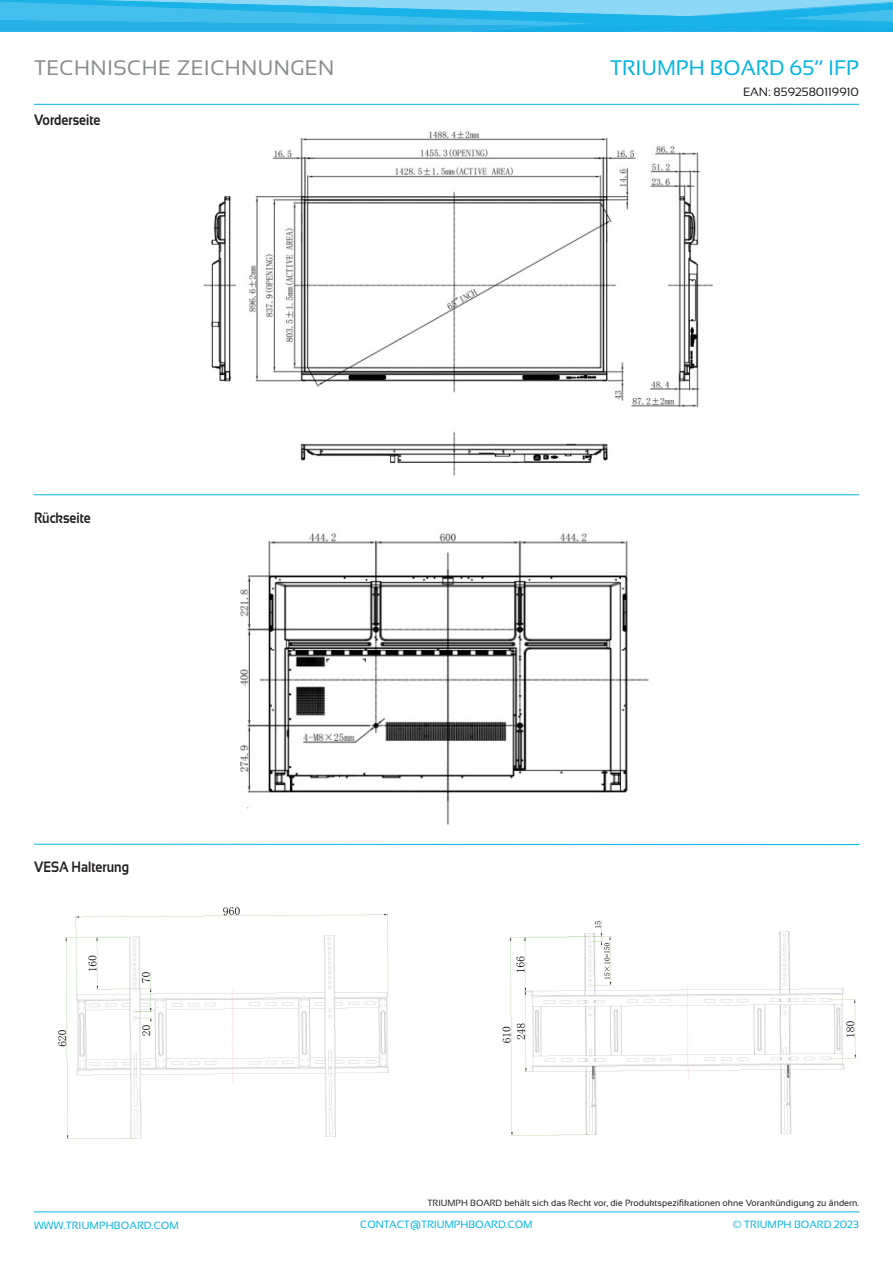
<style>
.page{position:relative;width:893px;height:1263px;background:#fff}
.page>*{position:absolute;margin:0;border:0;box-sizing:border-box;transform-origin:0 0}
.SubHeadline_02_Grey{font:21px "Sansation";letter-spacing:.02em;color:#8a8c8f}
.SubHeadline_02_Blue{font:21px "Sansation";color:#00b3e3}
.Body_Header_01_Black{font:700 15px "Sansation";color:#231f20;scale:.85 1}
.t1{font:12px "Sansation";color:#231f20}
.t2{font:10.5px "Sansation";color:#00b3e3}
.t3{font:9px "Sansation";color:#231f20}
</style>
<div class="page">
<hr style="left:34px;top:1211px;width:825px;height:1px;background:#00b3e3">
<hr style="left:34px;top:104px;width:825px;height:1px;background:#00b3e3">
<hr style="left:34px;top:494px;width:825px;height:1px;background:#00b3e3">
<hr style="left:34px;top:844px;width:825px;height:1px;background:#00b3e3">
<img style="left:203px;top:131px;width:510px;height:345px">
<img style="left:240px;top:533px;width:409px;height:292px">
<img style="left:58px;top:907px;width:798px;height:232px">
<svg style="left:0;top:0;width:893px;height:32px;background:#41bdec"></svg>
<p class="SubHeadline_02_Grey" style="left:34px;top:56px;width:302px">TECHNISCHE ZEICHNUNGEN</p>
<p class="Body_Header_01_Black" style="left:34px;top:111px;width:80px">Vorderseite</p>
<p class="SubHeadline_02_Blue" style="left:610px;top:56px;width:250px">TRIUMPH BOARD 65‘‘ IFP</p>
<p class="t1" style="left:743px;top:85px;width:117px">EAN: 8592580119910</p>
<p class="Body_Header_01_Black" style="left:34px;top:509px;width:68px">Rückseite</p>
<p class="Body_Header_01_Black" style="left:34px;top:859px;width:113px">VESA Halterung</p>
<p class="t3" style="left:427px;top:1197px;width:433px">TRIUMPH BOARD behält sich das Recht vor, die Produktspezifikationen ohne Vorankündigung zu ändern.</p>
<p class="t2" style="left:34px;top:1220px;width:146px">WWW.TRIUMPHBOARD.COM</p>
<p class="t2" style="left:360px;top:1218px;width:174px">CONTACT@TRIUMPHBOARD.COM</p>
<p class="t2" style="left:732px;top:1218px;width:128px">© TRIUMPH BOARD 2023</p>
</div>
